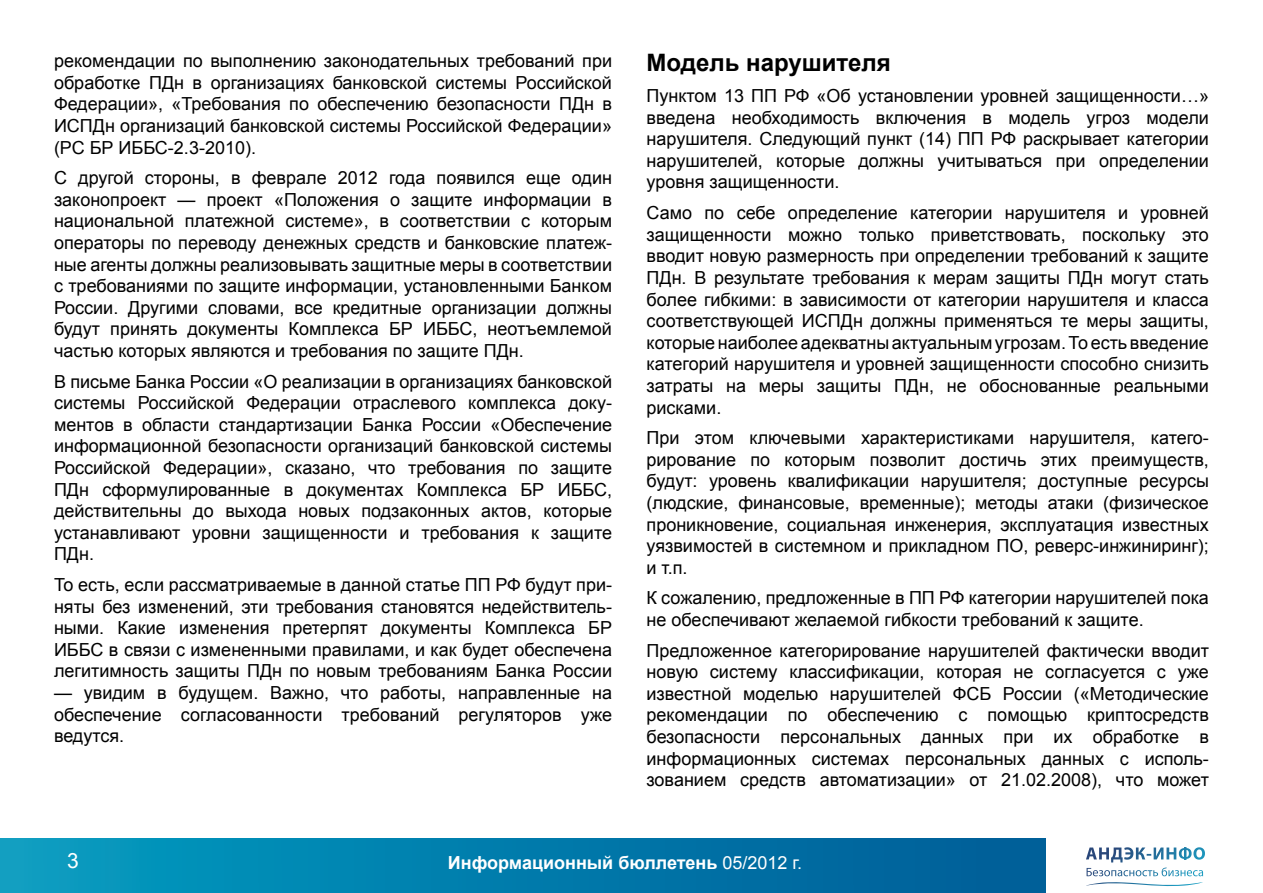
<style>
.page{position:relative;width:1263px;height:893px;background:#fff}
.page>*{position:absolute;margin:0;border:0;box-sizing:border-box;transform-origin:0 0}
.t1{font:700 24px "Arial";color:#000}
.t2{font:21px "Arial";color:#fff}
.t3{font:18px/21.6px "Arial";color:#000;text-align:justify}
.t4{font:700 18px "Arial";color:#fff}
.s1{font-weight:400}
</style>
<div class="page">
<div style="left:0;top:839px;width:1045px;height:54px;background:linear-gradient(to right,#069dc0,#005c97)"></div>
<svg style="left:1124px;top:847px;width:81px;height:13px"></svg>
<p class="t3" style="left:54px;top:50px;width:559px">рекомендации по выполнению законодательных требований при обработке ПДн в организациях банковской системы Российской Федерации», «Требования по обеспечению безопасности ПДн в ИСПДн организаций банковской системы Российской Федерации» (РС БР ИББС-2.3-2010).</p>
<p class="t3" style="left:54px;top:167px;width:560px">С другой стороны, в феврале 2012 года появился еще один законопроект — проект «Положения о защите информации в национальной платежной системе», в соответствии с которым операторы по переводу денежных средств и банковские платеж&shy;ные агенты должны реализовывать защитные меры в соответствии с требованиями по защите информации, установленными Банком России. Другими словами, все кредитные организации должны будут принять документы Комплекса БР ИББС, неотъемлемой частью которых являются и требования по защите ПДн.</p>
<p class="t3" style="left:54px;top:371px;width:560px">В письме Банка России «О реализации в организациях банковской системы Российской Федерации отраслевого комплекса доку&shy;ментов в области стандартизации Банка России «Обеспечение информационной безопасности организаций банковской системы Российской Федерации», сказано, что требования по защите ПДн сформулированные в документах Комплекса БР ИББС, действительны до выхода новых подзаконных актов, которые устанавливают уровни защищенности и требования к защите ПДн.</p>
<p class="t3" style="left:54px;top:574px;width:560px">То есть, если рассматриваемые в данной статье ПП РФ будут при&shy;няты без изменений, эти требования становятся недействитель&shy;ными. Какие изменения претерпят документы Комплекса БР ИББС в связи с измененными правилами, и как будет обеспечена легитимность защиты ПДн по новым требованиям Банка России</p>
<p class="t3" style="left:54px;top:682px;width:559px">— увидим в будущем. Важно, что работы, направленные на обеспечение согласованности требований регуляторов уже ведутся.</p>
<h1 class="t1" style="left:646px;top:47px;width:246px">Модель нарушителя</h1>
<p class="t3" style="left:646px;top:85px;width:564px">Пунктом 13 ПП РФ «Об установлении уровней защищенности…» введена необходимость включения в модель угроз модели нарушителя. Следующий пункт (14) ПП РФ раскрывает категории нарушителей, которые должны учитываться при определении уровня защищенности.</p>
<p class="t3" style="left:646px;top:202px;width:564px">Само по себе определение категории нарушителя и уровней защищенности можно только приветствовать, поскольку это вводит новую размерность при определении требований к защите ПДн. В результате требования к мерам защиты ПДн могут стать более гибкими: в зависимости от категории нарушителя и класса соответствующей ИСПДн должны применяться те меры защиты, которые наиболее адекватны актуальным угрозам. То есть введение категорий нарушителя и уровней защищенности способно снизить затраты на меры защиты ПДн, не обоснованные реальными рисками.</p>
<p class="t3" style="left:646px;top:427px;width:564px">При этом ключевыми характеристиками нарушителя, катего&shy;рирование по которым позволит достичь этих преимуществ, будут: уровень квалификации нарушителя; доступные ресурсы (людские, финансовые, временные); методы атаки (физическое проникновение, социальная инженерия, эксплуатация известных уязвимостей в системном и прикладном ПО, реверс-инжиниринг); и т.п.</p>
<p class="t3" style="left:646px;top:587px;width:564px">К сожалению, предложенные в ПП РФ категории нарушителей пока не обеспечивают желаемой гибкости требований к защите.</p>
<p class="t3" style="left:646px;top:640px;width:564px">Предложенное категорирование нарушителей фактически вводит новую систему классификации, которая не согласуется с уже известной моделью нарушителей ФСБ России («Методические рекомендации по обеспечению с помощью криптосредств безопасности персональных данных при их обработке в информационных системах персональных данных с исполь&shy;зованием средств автоматизации» от 21.02.2008), что может</p>
<p class="t2" style="left:67px;top:847px;width:13px">3</p>
<p class="t4" style="left:448px;top:850px;width:356px">Информационный бюллетень <span class="s1">05/2012 г.</span></p>
</div>
